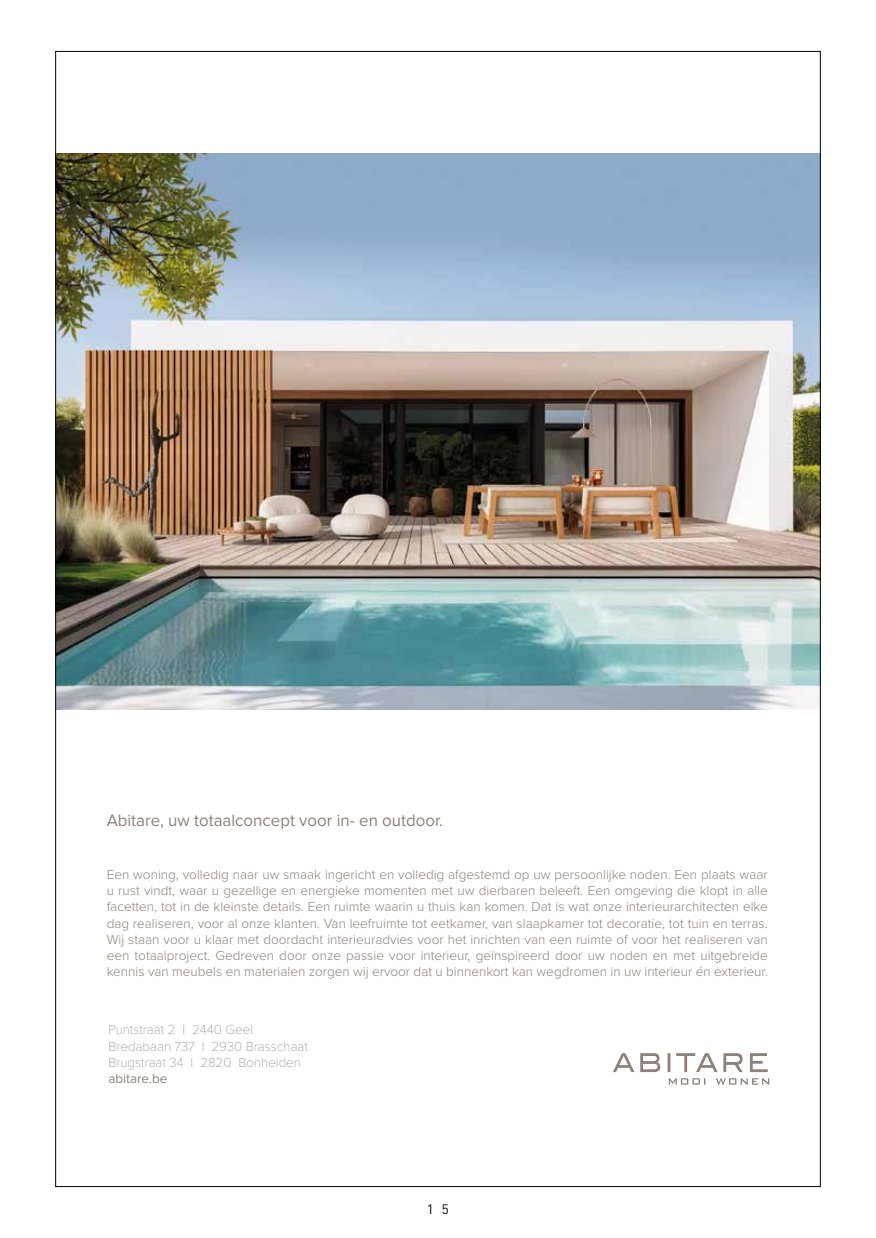
<style>
.page{position:relative;width:876px;height:1238px;background:#fff}
.page>*{position:absolute;margin:0;border:0;box-sizing:border-box;transform-origin:0 0}
.t1{font:17.25px "Proxima Nova";color:#8f8177}
.t2{font:300 13.5px/16.2px "Proxima Nova";color:#8f8177;text-align:justify}
.t3{font:100 13.5px/16.2px "Proxima Nova T";color:#8f8177}
.t4{font:13.5px "Proxima Nova";color:#8f8177}
.t5{font:13.5px "DINOT";color:#000}
</style>
<div class="page">
<svg style="left:613px;top:1053px;width:155px;height:19px"></svg>
<svg style="left:669px;top:1078px;width:100px;height:6px"></svg>
<img style="left:57px;top:153px;width:761px;height:556px">
<p class="t1" style="left:107px;top:810px;width:338px">Abitare, uw totaalconcept voor in- en outdoor.</p>
<p class="t2" style="left:107px;top:865px;width:663px">Een woning, volledig naar uw smaak ingericht en volledig afgestemd op uw persoonlijke noden. Een plaats waar u rust vindt, waar u gezellige en energieke momenten met uw dierbaren beleeft. Een omgeving die klopt in alle facetten, tot in de kleinste details. Een ruimte waarin u thuis kan komen. Dat is wat onze interieurarchitecten elke dag realiseren, voor al onze klanten. Van leefruimte tot eetkamer, van slaapkamer tot decoratie, tot tuin en terras.<br>Wij staan voor u klaar met doordacht interieuradvies voor het inrichten van een ruimte of voor het realiseren van een totaalproject. Gedreven door onze passie voor interieur, geïnspireerd door uw noden en met uitgebreide kennis van meubels en materialen zorgen wij ervoor dat u binnenkort kan wegdromen in uw interieur én exterieur.</p>
<p class="t3" style="left:108px;top:1021px;width:201px">Puntstraat 2 I 2440 Geel<br>Bredabaan 737 I 2930 Brasschaat<br>Brugstraat 34 I 2820 Bonheiden</p>
<p class="t4" style="left:108px;top:1070px;width:61px">abitare.be</p>
<p class="t5" style="left:427px;top:1200px;width:24px">1 5</p>
</div>
